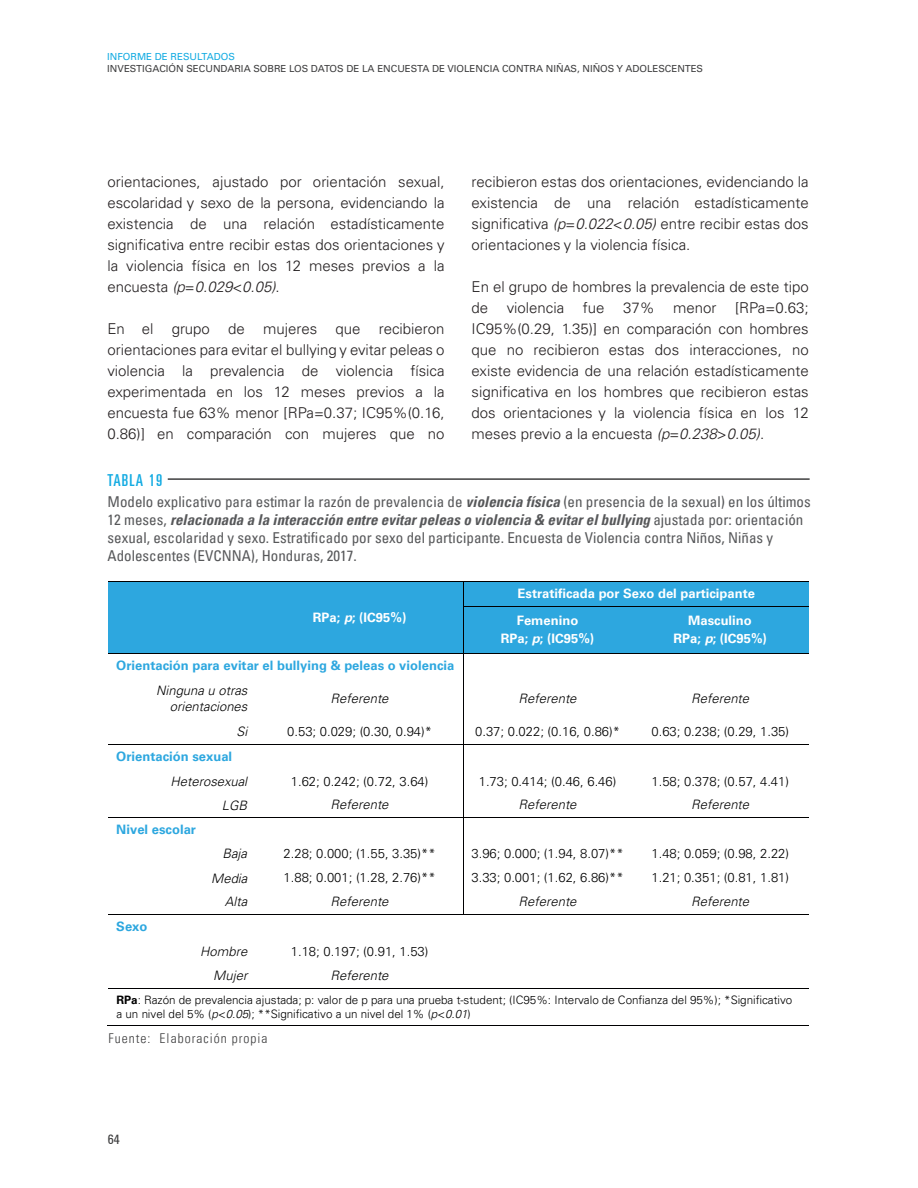
<style>
.page{position:relative;width:918px;height:1188px;background:#fff}
.page>*{position:absolute;margin:0;border:0;box-sizing:border-box;transform-origin:0 0}
.t1{font:16.5px "Univers LT Pro Ult Cond";letter-spacing:.075em;color:#13abe2}
.t2{font:300 15px/21px "Univers LT Pro 45";color:#231f20;text-align:justify}
.t3{font:condensed 15px/18px "Univers LT Pro";color:#57585a}
.t4{font:300 condensed 13.5px "Univers LT Pro";letter-spacing:.075em;color:#3e3e3f}
.t5{font:condensed 13.5px "Univers LT Pro";color:#3e3e3f}
.t6{font:300 13.05px "Univers LT Pro 45";letter-spacing:.005em;color:#000001}
.t7{font:italic 300 13.05px/15.6px "Univers LT Pro 45";letter-spacing:.005em;color:#000001;text-align:right}
.t8{font:700 13.05px/26.5px "Univers LT Pro 65";color:#fff}
.t9{font:700 13.05px "Univers LT Pro 65";color:#2da7df}
.t10{font:300 11.7px/14px "Univers LT Pro 45";letter-spacing:-.005em;color:#000001}
.t11{font:9.75px "Univers LT Pro 55 Roman";color:#3e3e3f}
.t12{font:9.75px "Univers LT Pro 55 Roman";color:#13abe2}
.s1{font-style:italic}
.s2{font-weight:700;font-style:italic}
.s3{font-family:"Univers LT Pro 65";font-weight:700}
</style>
<div class="page">
<div style="left:109px;top:582px;width:146px;height:71px;background:#2da7df"></div>
<div style="left:255px;top:582px;width:208px;height:71px;background:#2da7df"></div>
<div style="left:464px;top:582px;width:345px;height:24px;background:#2da7df"></div>
<hr style="left:109px;top:582px;width:146px;height:1px;background:#000001">
<hr style="left:256px;top:582px;width:207px;height:1px;background:#000001">
<hr style="left:464px;top:582px;width:345px;height:1px;background:#000001">
<div style="left:464px;top:607px;width:167px;height:46px;background:#2da7df"></div>
<div style="left:631px;top:607px;width:178px;height:46px;background:#2da7df"></div>
<svg style="left:463px;top:582px;width:1px;height:25px"></svg>
<hr style="left:464px;top:606px;width:167px;height:1px;background:#000001">
<hr style="left:632px;top:606px;width:177px;height:1px;background:#000001">
<hr style="left:463px;top:607px;width:1px;height:46px;background:#000001">
<hr style="left:109px;top:653px;width:146px;height:1px;background:#000001">
<hr style="left:256px;top:653px;width:207px;height:1px;background:#000001">
<hr style="left:464px;top:653px;width:167px;height:1px;background:#000001">
<hr style="left:632px;top:653px;width:177px;height:1px;background:#000001">
<svg style="left:463px;top:653px;width:1px;height:25px"></svg>
<hr style="left:463px;top:678px;width:1px;height:42px;background:#000001">
<hr style="left:109px;top:744px;width:146px;height:1px;background:#000001">
<hr style="left:256px;top:744px;width:207px;height:1px;background:#000001">
<hr style="left:464px;top:744px;width:167px;height:1px;background:#000001">
<hr style="left:632px;top:744px;width:177px;height:1px;background:#000001">
<hr style="left:109px;top:817px;width:146px;height:1px;background:#000001">
<hr style="left:256px;top:817px;width:207px;height:1px;background:#000001">
<hr style="left:464px;top:817px;width:167px;height:1px;background:#000001">
<hr style="left:632px;top:817px;width:177px;height:1px;background:#000001">
<hr style="left:109px;top:914px;width:146px;height:1px;background:#000001">
<hr style="left:256px;top:914px;width:207px;height:1px;background:#000001">
<svg style="left:463px;top:720px;width:2px;height:195px"></svg>
<hr style="left:465px;top:914px;width:166px;height:1px;background:#000001">
<hr style="left:632px;top:914px;width:177px;height:1px;background:#000001">
<hr style="left:109px;top:988px;width:146px;height:1px;background:#000001">
<hr style="left:256px;top:988px;width:208px;height:1px;background:#000001">
<hr style="left:464px;top:988px;width:345px;height:1px;background:#000001">
<hr style="left:108px;top:1025px;width:701px;height:1px;background:#000001">
<hr style="left:168px;top:478px;width:642px;height:2px;background:#3e3e3f">
<p class="t12" style="left:107px;top:50px;width:129px">INFORME DE RESULTADOS</p>
<p class="t11" style="left:107px;top:62px;width:597px">INVESTIGACIÓN SECUNDARIA SOBRE LOS DATOS DE LA ENCUESTA DE VIOLENCIA CONTRA NIÑAS, NIÑOS Y ADOLESCENTES</p>
<p class="t2" style="left:107px;top:171px;width:339px">orientaciones, ajustado por orientación sexual, escolaridad y sexo de la persona, evidenciando la existencia de una relación estadísticamente significativa entre recibir estas dos orientaciones y la violencia física en los 12 meses previos a la encuesta <span class="s1">(p=0.029&lt;0.05)</span>.</p>
<p class="t2" style="left:107px;top:318px;width:339px">En el grupo de mujeres que recibieron orientaciones para evitar el bullying y evitar peleas o violencia la prevalencia de violencia física experimentada en los 12 meses previos a la encuesta fue 63% menor [RPa=0.37; IC95%(0.16, 0.86)] en comparación con mujeres que no</p>
<p class="t2" style="left:472px;top:171px;width:339px">recibieron estas dos orientaciones, evidenciando la existencia de una relación estadísticamente significativa <span class="s1">(p=0.022&lt;0.05)</span> entre recibir estas dos orientaciones y la violencia física.</p>
<p class="t2" style="left:472px;top:276px;width:339px">En el grupo de hombres la prevalencia de este tipo de violencia fue 37% menor [RPa=0.63; IC95%(0.29, 1.35)] en comparación con hombres que no recibieron estas dos interacciones, no existe evidencia de una relación estadísticamente significativa en los hombres que recibieron estas dos orientaciones y la violencia física en los 12 meses previo a la encuesta <span class="s1">(p=0.238&gt;0.05)</span>.</p>
<p class="t1" style="left:108px;top:469px;width:56px">TABLA 19</p>
<p class="t3" style="left:108px;top:492px;width:705px">Modelo explicativo para estimar la razón de prevalencia de <span class="s2">violencia física</span> (en presencia de la sexual) en los últimos 12 meses, <span class="s2">relacionada a la interacción entre evitar peleas o violencia &amp; evitar el bullying</span> ajustada por: orientación sexual, escolaridad y sexo. Estratificado por sexo del participante. Encuesta de Violencia contra Niños, Niñas y Adolescentes (EVCNNA), Honduras, 2017.</p>
<p class="t8" style="left:313px;top:603px;width:95px">RPa; <span class="s1">p</span>; (IC95%)</p>
<p class="t8" style="left:517px;top:580px;width:240px">Estratificada por Sexo del participante<br>Femenino</p>
<p class="t8" style="left:501px;top:625px;width:95px">RPa; <span class="s1">p</span>; (IC95%)</p>
<p class="t8" style="left:673px;top:610px;width:95px;line-height:18.5px;text-align:center">Masculino<br>RPa; <span class="s1">p</span>; (IC95%)</p>
<p class="t9" style="left:116px;top:656px;width:340px">Orientación para evitar el bullying &amp; peleas o violencia</p>
<p class="t7" style="left:156px;top:683px;width:93px">Ninguna u otras orientaciones</p>
<p class="t7" style="left:331px;top:691px;width:59px">Referente</p>
<p class="t7" style="left:519px;top:691px;width:59px">Referente</p>
<p class="t7" style="left:691px;top:691px;width:59px">Referente</p>
<p class="t7" style="left:236px;top:724px;width:12px">Si</p>
<p class="t6" style="left:287px;top:723px;width:146px">0.53; 0.029; (0.30, 0.94)*</p>
<p class="t6" style="left:475px;top:723px;width:146px">0.37; 0.022; (0.16, 0.86)*</p>
<p class="t6" style="left:651px;top:723px;width:139px">0.63; 0.238; (0.29, 1.35)</p>
<p class="t9" style="left:116px;top:748px;width:117px">Orientación sexual</p>
<p class="t7" style="left:170px;top:773px;width:78px">Heterosexual</p>
<p class="t6" style="left:291px;top:772px;width:139px">1.62; 0.242; (0.72, 3.64)</p>
<p class="t6" style="left:479px;top:772px;width:139px">1.73; 0.414; (0.46, 6.46)</p>
<p class="t6" style="left:651px;top:772px;width:139px">1.58; 0.378; (0.57, 4.41)</p>
<p class="t7" style="left:222px;top:797px;width:27px">LGB</p>
<p class="t7" style="left:331px;top:797px;width:59px">Referente</p>
<p class="t7" style="left:519px;top:797px;width:59px">Referente</p>
<p class="t7" style="left:691px;top:797px;width:59px">Referente</p>
<p class="t9" style="left:116px;top:820px;width:81px">Nivel escolar</p>
<p class="t7" style="left:223px;top:846px;width:26px">Baja</p>
<p class="t6" style="left:283px;top:845px;width:154px">2.28; 0.000; (1.55, 3.35)**</p>
<p class="t6" style="left:471px;top:845px;width:154px">3.96; 0.000; (1.94, 8.07)**</p>
<p class="t6" style="left:651px;top:845px;width:139px">1.48; 0.059; (0.98, 2.22)</p>
<p class="t7" style="left:211px;top:870px;width:38px">Media</p>
<p class="t6" style="left:283px;top:869px;width:154px">1.88; 0.001; (1.28, 2.76)**</p>
<p class="t6" style="left:471px;top:869px;width:154px">3.33; 0.001; (1.62, 6.86)**</p>
<p class="t6" style="left:651px;top:869px;width:139px">1.21; 0.351; (0.81, 1.81)</p>
<p class="t7" style="left:225px;top:894px;width:24px">Alta</p>
<p class="t7" style="left:330px;top:894px;width:59px">Referente</p>
<p class="t7" style="left:519px;top:894px;width:59px">Referente</p>
<p class="t7" style="left:691px;top:894px;width:59px">Referente</p>
<p class="t9" style="left:116px;top:917px;width:33px">Sexo</p>
<p class="t7" style="left:200px;top:943px;width:49px">Hombre</p>
<p class="t6" style="left:291px;top:942px;width:139px">1.18; 0.197; (0.91, 1.53)</p>
<p class="t7" style="left:213px;top:968px;width:36px">Mujer</p>
<p class="t7" style="left:331px;top:968px;width:59px">Referente</p>
<p class="t10" style="left:116px;top:992px;width:678px"><span class="s3">RPa</span>: Razón de prevalencia ajustada; p: valor de p para una prueba t-student; (IC95%: Intervalo de Confianza del 95%); *Significativo a un nivel del 5% (<span class="s1">p&lt;0.05</span>); **Significativo a un nivel del 1% (<span class="s1">p&lt;0.01</span>)</p>
<p class="t4" style="left:109px;top:1029px;width:160px">Fuente: Elaboración propia</p>
<p class="t5" style="left:108px;top:1131px;width:13px">64</p>
</div>
